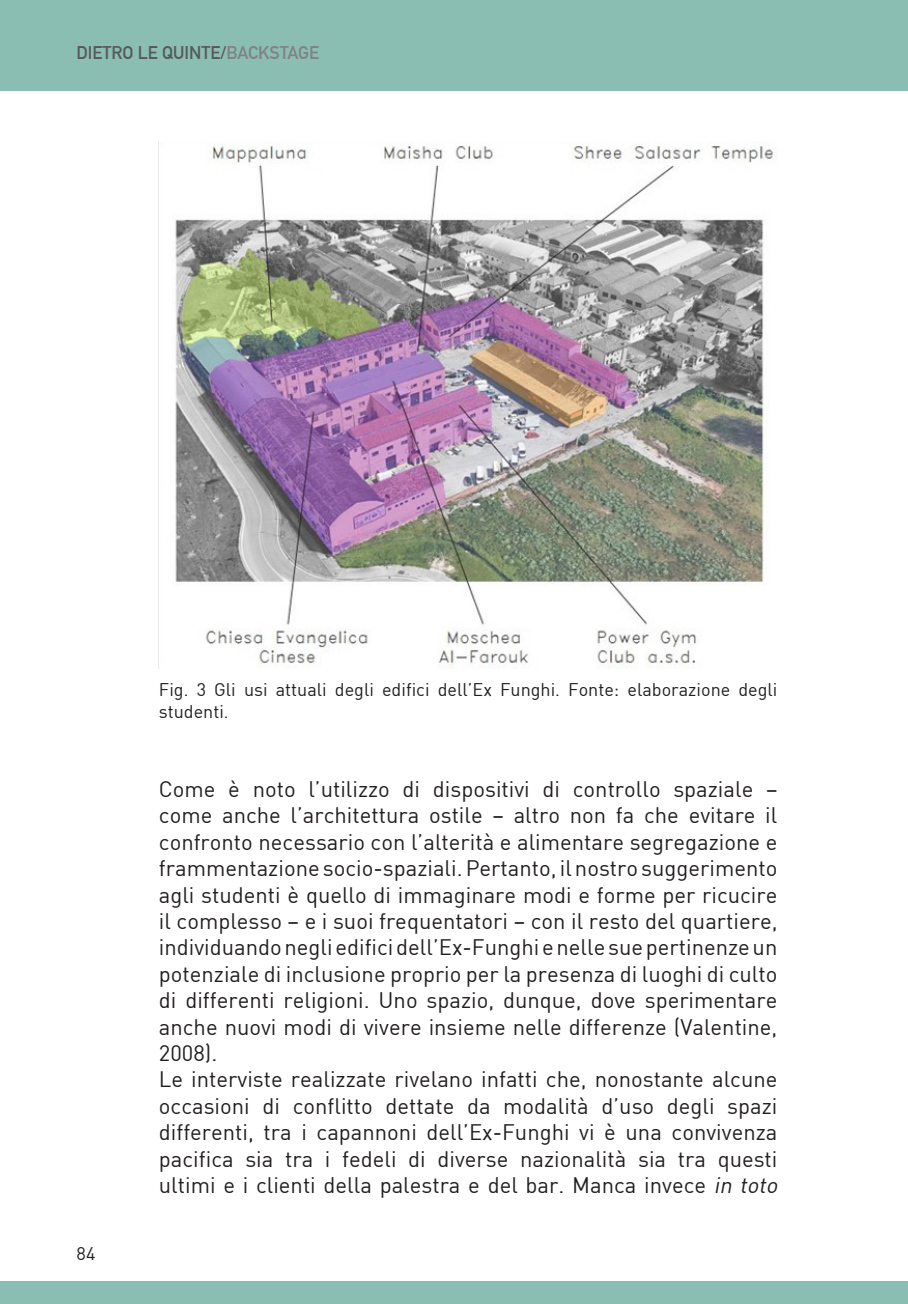
<style>
.page{position:relative;width:908px;height:1304px;background:#fff}
.page>*{position:absolute;margin:0;border:0;box-sizing:border-box;transform-origin:0 0}
.t1{font:22px/26.4px "DIN";color:#231f20;text-align:justify}
.t2{font:18px/21.6px "DIN";color:#231f20}
.t3{font:700 18px "DIN Alternate";color:#57585a}
.s1{color:#808285}
.s2{font-style:italic}
</style>
<div class="page">
<div style="left:0;top:0;width:907px;height:90px;background:#8abeb2"></div>
<div style="left:0;top:1281px;width:907px;height:23px;background:#8abeb2"></div>
<img style="left:175px;top:144px;width:598px;height:525px">
<p class="t3" style="left:77px;top:39px;width:244px">DIETRO LE QUINTE/<span class="s1">BACKSTAGE</span></p>
<p class="t2" style="left:159px;top:678px;width:620px">Fig. 3 Gli usi attuali degli edifici dell’Ex Funghi. Fonte: elaborazione degli studenti.</p>
<p class="t2" style="left:77px;top:1242px;width:20px">84</p>
<p class="t1" style="left:159px;top:775px;width:620px">Come è noto l’utilizzo di dispositivi di controllo spaziale – come anche l’architettura ostile – altro non fa che evitare il confronto necessario con l’alterità e alimentare segregazione e frammentazione socio-spaziali. Pertanto, il nostro suggerimento agli studenti è quello di immaginare modi e forme per ricucire il complesso – e i suoi frequentatori – con il resto del quartiere, individuando negli edifici dell’Ex-Funghi e nelle sue pertinenze un potenziale di inclusione proprio per la presenza di luoghi di culto di differenti religioni. Uno spazio, dunque, dove sperimentare anche nuovi modi di vivere insieme nelle differenze (Valentine, 2008).</p>
<p class="t1" style="left:159px;top:1066px;width:624px;text-align:left">Le interviste realizzate rivelano infatti che, nonostante alcune occasioni di conflitto dettate da modalità d’uso degli spazi differenti, tra i capannoni dell’Ex-Funghi vi è una convivenza pacifica sia tra i fedeli di diverse nazionalità sia tra questi ultimi e i clienti della palestra e del bar. Manca invece <span class="s2">in toto</span></p>
</div>
